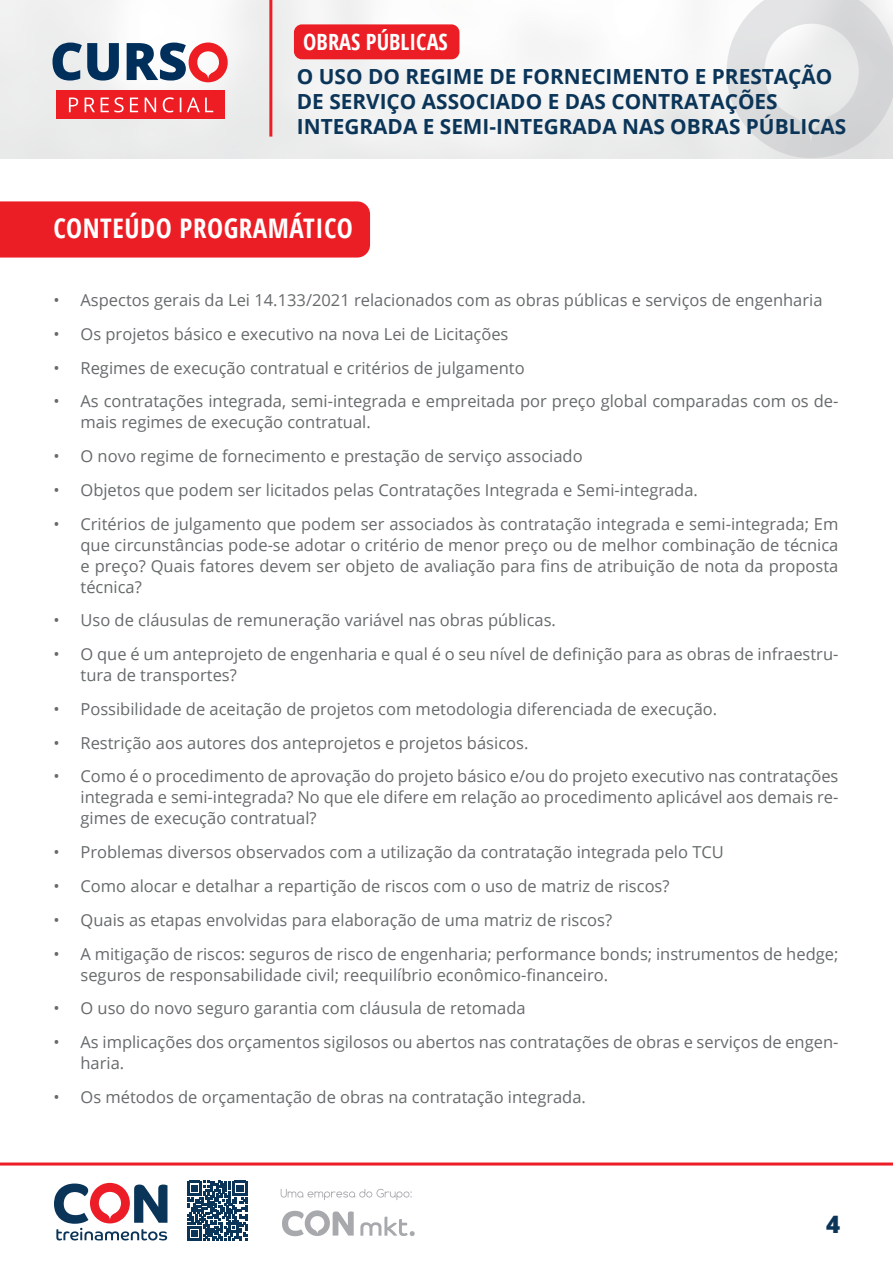
<style>
.page{position:relative;width:893px;height:1263px;background:#fff}
.page>*{position:absolute;margin:0;border:0;box-sizing:border-box;transform-origin:0 0}
.t1{font:700 condensed 27px "Open Sans";letter-spacing:.02em;color:#fff}
.t2{font:800 24px "Open Sans";color:#0b3558}
.t3{font:700 condensed 22.35px "Open Sans";color:#fff}
.t4{font:700 20.85px/25px "Open Sans";color:#0b3558}
.t5{font:16.5px/21px "Open Sans";color:#666a6b}
</style>
<div class="page">
<img style="left:0;top:0;width:893px;height:158px">
<svg style="left:0;top:1162px;width:893px;height:79px"></svg>
<svg style="left:281px;top:1189px;width:131px;height:11px"></svg>
<svg style="left:360px;top:1216px;width:55px;height:20px"></svg>
<svg style="left:282px;top:1210px;width:72px;height:26px"></svg>
<svg style="left:54px;top:1183px;width:113px;height:57px"></svg>
<svg style="left:187px;top:1181px;width:60px;height:60px"></svg>
<hr style="left:269px;top:0;width:3px;height:137px;background:#ee1d23">
<svg style="left:52px;top:43px;width:176px;height:39px"></svg>
<div style="left:56px;top:90px;width:169px;height:28px;background:#ee1d23"></div>
<svg style="left:69px;top:97px;width:144px;height:15px"></svg>
<div style="left:294px;top:24px;width:165px;height:35px;background:#ec1e25;border-radius:8px"></div>
<div style="left:0;top:201px;width:370px;height:57px;background:#ec1e25"></div>
<h3 class="t3" style="left:303px;top:26px;width:146px">OBRAS PÚBLICAS</h3>
<p class="t4" style="left:297px;top:64px;width:551px">O USO DO REGIME DE FORNECIMENTO E PRESTAÇÃO<br>DE SERVIÇO ASSOCIADO E DAS CONTRATAÇÕES<br>INTEGRADA E SEMI-INTEGRADA NAS OBRAS PÚBLICAS</p>
<h1 class="t1" style="left:54px;top:210px;width:301px">CONTEÚDO PROGRAMÁTICO</h1>
<p class="t5" style="left:54px;top:289px;width:770px">• Aspectos gerais da Lei 14.133/2021 relacionados com as obras públicas e serviços de engenharia</p>
<p class="t5" style="left:54px;top:323px;width:456px">• Os projetos básico e executivo na nova Lei de Licitações</p>
<p class="t5" style="left:54px;top:357px;width:473px">• Regimes de execução contratual e critérios de julgamento</p>
<p class="t5" style="left:81px;top:390px;width:759px;text-indent:-27px">• As contratações integrada, semi-integrada e empreitada por preço global comparadas com os de&shy;mais regimes de execução contratual.</p>
<p class="t5" style="left:54px;top:445px;width:531px">• O novo regime de fornecimento e prestação de serviço associado</p>
<p class="t5" style="left:54px;top:479px;width:646px">• Objetos que podem ser licitados pelas Contratações Integrada e Semi-integrada.</p>
<p class="t5" style="left:81px;top:513px;width:759px;text-align:justify;text-indent:-27px">• Critérios de julgamento que podem ser associados às contratação integrada e semi-integrada; Em que circunstâncias pode-se adotar o critério de menor preço ou de melhor combinação de técnica e preço? Quais fatores devem ser objeto de avaliação para fins de atribuição de nota da proposta técnica?</p>
<p class="t5" style="left:54px;top:609px;width:504px">• Uso de cláusulas de remuneração variável nas obras públicas.</p>
<p class="t5" style="left:81px;top:643px;width:759px;text-indent:-27px">• O que é um anteprojeto de engenharia e qual é o seu nível de definição para as obras de infraestru&shy;tura de transportes?</p>
<p class="t5" style="left:54px;top:698px;width:665px">• Possibilidade de aceitação de projetos com metodologia diferenciada de execução.</p>
<p class="t5" style="left:54px;top:732px;width:476px">• Restrição aos autores dos anteprojetos e projetos básicos.</p>
<p class="t5" style="left:81px;top:765px;width:759px;text-align:justify;text-indent:-27px">• Como é o procedimento de aprovação do projeto básico e/ou do projeto executivo nas contratações integrada e semi-integrada? No que ele difere em relação ao procedimento aplicável aos demais re&shy;gimes de execução contratual?</p>
<p class="t5" style="left:54px;top:841px;width:672px">• Problemas diversos observados com a utilização da contratação integrada pelo TCU</p>
<p class="t5" style="left:54px;top:875px;width:618px">• Como alocar e detalhar a repartição de riscos com o uso de matriz de riscos?</p>
<p class="t5" style="left:54px;top:909px;width:560px">• Quais as etapas envolvidas para elaboração de uma matriz de riscos?</p>
<p class="t5" style="left:81px;top:943px;width:759px;text-indent:-27px">• A mitigação de riscos: seguros de risco de engenharia; performance bonds; instrumentos de hedge; seguros de responsabilidade civil; reequilíbrio econômico-financeiro.</p>
<p class="t5" style="left:54px;top:997px;width:474px">• O uso do novo seguro garantia com cláusula de retomada</p>
<p class="t5" style="left:81px;top:1031px;width:759px;text-indent:-27px">• As implicações dos orçamentos sigilosos ou abertos nas contratações de obras e serviços de engen&shy;haria.</p>
<p class="t5" style="left:54px;top:1086px;width:534px">• Os métodos de orçamentação de obras na contratação integrada.</p>
<h2 class="t2" style="left:826px;top:1206px;width:16px">4</h2>
</div>
